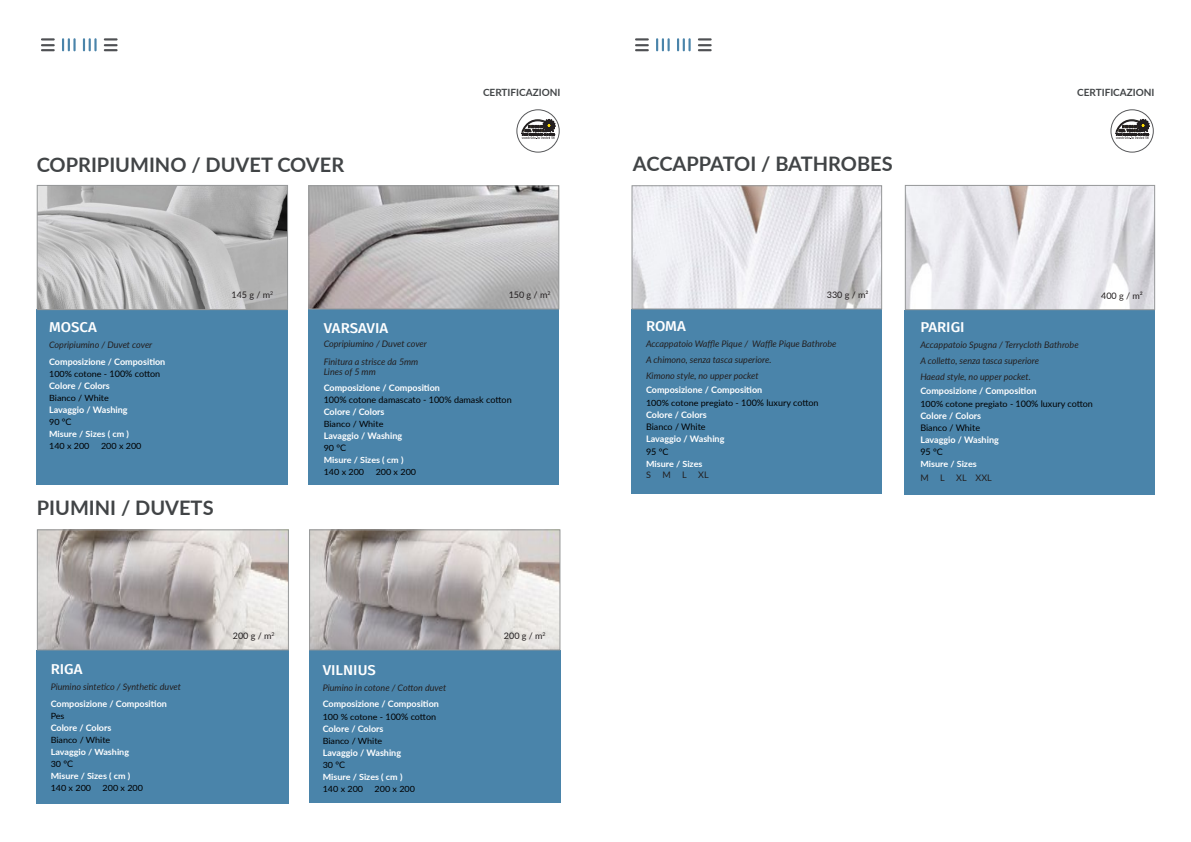
<style>
.page{position:relative;width:1191px;height:842px;background:#fff}
.page>*{position:absolute;margin:0;border:0;box-sizing:border-box;transform-origin:0 0}
.t1{font:700 20px "Lato";color:#414446}
.t2{font:500 14.2px "Fira Sans";color:#fff;scale:1.05 1}
.t3{font:700 10px "Lato";color:#414446}
.t4{font:italic 9px "Lato";color:#231f20}
.t5{font:700 9px "Lato";color:#fff}
.t6{font:9px "Lato";color:#000001}
.t7{font:9px "Lato";color:#231f20}
.t8{font:8.6px "Lato";color:#000001;scale:1.05 1}
.t9{font:700 8.6px "Lato";color:#fff;scale:1.05 1}
.s1{font-size:9px}
</style>
<div class="page">
<div style="left:37px;top:309px;width:251px;height:176px;background:#4a84aa"></div>
<img style="left:39px;top:187px;width:247px;height:121px">
<div style="left:37px;top:185px;width:251px;height:125px;border:1px solid #969899"></div>
<div style="left:37px;top:650px;width:252px;height:154px;background:#4a84aa"></div>
<div style="left:309px;top:650px;width:251px;height:153px;background:#4a84aa"></div>
<img style="left:39px;top:531px;width:248px;height:117px">
<div style="left:37px;top:529px;width:252px;height:121px;border:1px solid #969899"></div>
<img style="left:311px;top:531px;width:247px;height:117px">
<div style="left:309px;top:529px;width:251px;height:121px;border:1px solid #969899"></div>
<div style="left:308px;top:306px;width:251px;height:179px;background:#4a84aa"></div>
<img style="left:310px;top:187px;width:247px;height:120px">
<div style="left:308px;top:185px;width:251px;height:124px;border:1px solid #969899"></div>
<div style="left:516px;top:110px;width:43px;height:42px;border:1px solid #57585a;border-radius:50%"></div>
<svg style="left:521px;top:119px;width:34px;height:20px"></svg>
<div style="left:631px;top:309px;width:251px;height:185px;background:#4a84aa"></div>
<div style="left:904px;top:310px;width:251px;height:184px;background:#4a84aa"></div>
<div style="left:1110px;top:110px;width:43px;height:42px;border:1px solid #57585a;border-radius:50%"></div>
<svg style="left:1115px;top:119px;width:34px;height:20px"></svg>
<img style="left:633px;top:187px;width:247px;height:120px">
<div style="left:631px;top:185px;width:251px;height:124px;border:1px solid #969899"></div>
<img style="left:906px;top:187px;width:247px;height:121px">
<div style="left:904px;top:185px;width:251px;height:125px;border:1px solid #969899"></div>
<svg style="left:62px;top:38px;width:14px;height:13px"></svg>
<svg style="left:104px;top:44px;width:14px;height:7px"></svg>
<hr style="left:104px;top:38px;width:14px;height:3px;background:#4e5053">
<svg style="left:41px;top:44px;width:14px;height:7px"></svg>
<hr style="left:41px;top:38px;width:14px;height:3px;background:#4e5053">
<svg style="left:83px;top:38px;width:14px;height:13px"></svg>
<svg style="left:656px;top:38px;width:13px;height:13px"></svg>
<svg style="left:698px;top:38px;width:13px;height:13px"></svg>
<svg style="left:635px;top:44px;width:14px;height:7px"></svg>
<hr style="left:635px;top:38px;width:14px;height:3px;background:#4e5053">
<svg style="left:677px;top:38px;width:13px;height:13px"></svg>
<p class="t1" style="left:37px;top:150px;width:309px">COPRIPIUMINO / DUVET COVER</p>
<p class="t7" style="left:231px;top:289px;width:43px">145 g / m<sup>2</sup></p>
<p class="t3" style="left:483px;top:85px;width:79px">CERTIFICAZIONI</p>
<p class="t7" style="left:508px;top:288px;width:43px">150 g / m<sup>2</sup></p>
<p class="t2" style="left:49px;top:315px;width:47px">MOSCA</p>
<p class="t4" style="left:49px;top:338px;width:105px">Copripiumino / Duvet cover</p>
<p class="t5" style="left:49px;top:355px;width:118px">Composizione / Composition</p>
<p class="t8" style="left:49px;top:367px;width:107px">100% cotone - <span class="s1">100% cotton</span></p>
<p class="t5" style="left:49px;top:379px;width:62px">Colore / Colors</p>
<p class="t8" style="left:49px;top:391px;width:58px">Bianco / White</p>
<p class="t5" style="left:49px;top:403px;width:80px">Lavaggio / Washing</p>
<p class="t8" style="left:49px;top:415px;width:23px">90 <span class="s1">°C</span></p>
<p class="t9" style="left:49px;top:427px;width:77px">Misure / Sizes ( cm )</p>
<p class="t8" style="left:49px;top:439px;width:40px">140 x 200</p>
<p class="t8" style="left:101px;top:439px;width:40px">200 x 200</p>
<p class="t1" style="left:37px;top:493px;width:178px">PIUMINI / DUVETS</p>
<p class="t2" style="left:324px;top:316px;width:63px">VARSAVIA</p>
<p class="t4" style="left:324px;top:337px;width:105px">Copripiumino / Duvet cover</p>
<p class="t4" style="left:324px;top:355px;width:96px">Finitura a strisce da 5mm</p>
<p class="t4" style="left:324px;top:365px;width:54px">Lines of 5 mm</p>
<p class="t5" style="left:324px;top:381px;width:118px">Composizione / Composition</p>
<p class="t6" style="left:324px;top:394px;width:189px">100% cotone damascato - 100% damask cotton</p>
<p class="t5" style="left:324px;top:405px;width:62px">Colore / Colors</p>
<p class="t8" style="left:324px;top:418px;width:58px">Bianco / White</p>
<p class="t5" style="left:324px;top:429px;width:80px">Lavaggio / Washing</p>
<p class="t8" style="left:324px;top:442px;width:23px">90 <span class="s1">°C</span></p>
<p class="t9" style="left:324px;top:454px;width:77px">Misure / Sizes ( cm )</p>
<p class="t8" style="left:324px;top:466px;width:40px">140 x 200</p>
<p class="t8" style="left:376px;top:466px;width:40px">200 x 200</p>
<p class="t2" style="left:51px;top:658px;width:32px">RIGA</p>
<p class="t4" style="left:51px;top:681px;width:132px">Piumino sintetico / Synthetic duvet</p>
<p class="t5" style="left:51px;top:697px;width:118px">Composizione / Composition</p>
<p class="t8" style="left:51px;top:710px;width:15px">Pes</p>
<p class="t5" style="left:51px;top:721px;width:62px">Colore / Colors</p>
<p class="t8" style="left:51px;top:734px;width:58px">Bianco / White</p>
<p class="t9" style="left:51px;top:746px;width:76px">Lavaggio / Washing</p>
<p class="t8" style="left:51px;top:758px;width:23px">30 <span class="s1">°C</span></p>
<p class="t9" style="left:51px;top:770px;width:77px">Misure / Sizes ( cm )</p>
<p class="t8" style="left:51px;top:782px;width:40px">140 x 200</p>
<p class="t8" style="left:103px;top:782px;width:40px">200 x 200</p>
<p class="t7" style="left:233px;top:629px;width:43px">200 g / m<sup>2</sup></p>
<p class="t7" style="left:504px;top:629px;width:43px">200 g / m<sup>2</sup></p>
<p class="t2" style="left:323px;top:658px;width:52px">VILNIUS</p>
<p class="t4" style="left:323px;top:681px;width:125px">Piumino in cotone / Cotton duvet</p>
<p class="t5" style="left:323px;top:697px;width:118px">Composizione / Composition</p>
<p class="t8" style="left:323px;top:711px;width:110px">100 % cotone - <span class="s1">100% cotton</span></p>
<p class="t5" style="left:323px;top:722px;width:62px">Colore / Colors</p>
<p class="t8" style="left:323px;top:735px;width:58px">Bianco / White</p>
<p class="t5" style="left:323px;top:746px;width:80px">Lavaggio / Washing</p>
<p class="t8" style="left:323px;top:759px;width:23px">30 <span class="s1">°C</span></p>
<p class="t9" style="left:323px;top:771px;width:77px">Misure / Sizes ( cm )</p>
<p class="t8" style="left:323px;top:783px;width:40px">140 x 200</p>
<p class="t8" style="left:375px;top:783px;width:40px">200 x 200</p>
<p class="t1" style="left:633px;top:149px;width:261px">ACCAPPATOI / BATHROBES</p>
<p class="t3" style="left:1077px;top:85px;width:79px">CERTIFICAZIONI</p>
<p class="t7" style="left:827px;top:288px;width:43px">330 g / m²</p>
<p class="t7" style="left:1101px;top:289px;width:43px">400 g / m²</p>
<p class="t2" style="left:646px;top:315px;width:39px">ROMA</p>
<p class="t4" style="left:646px;top:338px;width:192px">Accappatoio Waffle Pique / Waffle Pique Bathrobe</p>
<p class="t4" style="left:646px;top:354px;width:127px">A chimono, senza tasca superiore.</p>
<p class="t4" style="left:646px;top:370px;width:114px">Kimono style, no upper pocket</p>
<p class="t5" style="left:646px;top:383px;width:118px">Composizione / Composition</p>
<p class="t8" style="left:646px;top:397px;width:166px">100% cotone pregiato - <span class="s1">100% luxury cotton</span></p>
<p class="t5" style="left:646px;top:408px;width:62px">Colore / Colors</p>
<p class="t6" style="left:646px;top:421px;width:61px">Bianco / White</p>
<p class="t5" style="left:646px;top:432px;width:80px">Lavaggio / Washing</p>
<p class="t6" style="left:646px;top:446px;width:24px">95 °C</p>
<p class="t9" style="left:646px;top:458px;width:55px">Misure / Sizes</p>
<p class="t7" style="left:646px;top:468px;width:6px">S</p>
<p class="t7" style="left:662px;top:468px;width:10px">M</p>
<p class="t7" style="left:682px;top:468px;width:6px">L</p>
<p class="t7" style="left:698px;top:468px;width:12px">XL</p>
<p class="t2" style="left:920px;top:315px;width:44px">PARIGI</p>
<p class="t4" style="left:920px;top:338px;width:160px">Accappatoio Spugna / Terrycloth Bathrobe</p>
<p class="t4" style="left:920px;top:354px;width:120px">A colletto, senza tasca superiore</p>
<p class="t4" style="left:920px;top:370px;width:112px">Haead style, no upper pocket.</p>
<p class="t5" style="left:920px;top:384px;width:118px">Composizione / Composition</p>
<p class="t8" style="left:920px;top:397px;width:166px">100% cotone pregiato - <span class="s1">100% luxury cotton</span></p>
<p class="t5" style="left:920px;top:409px;width:62px">Colore / Colors</p>
<p class="t6" style="left:920px;top:421px;width:61px">Bianco / White</p>
<p class="t5" style="left:920px;top:433px;width:80px">Lavaggio / Washing</p>
<p class="t6" style="left:920px;top:445px;width:24px">95 °C</p>
<p class="t9" style="left:920px;top:457px;width:55px">Misure / Sizes</p>
<p class="t7" style="left:920px;top:471px;width:10px">M</p>
<p class="t7" style="left:940px;top:471px;width:6px">L</p>
<p class="t7" style="left:956px;top:471px;width:37px">XL XXL</p>
</div>
